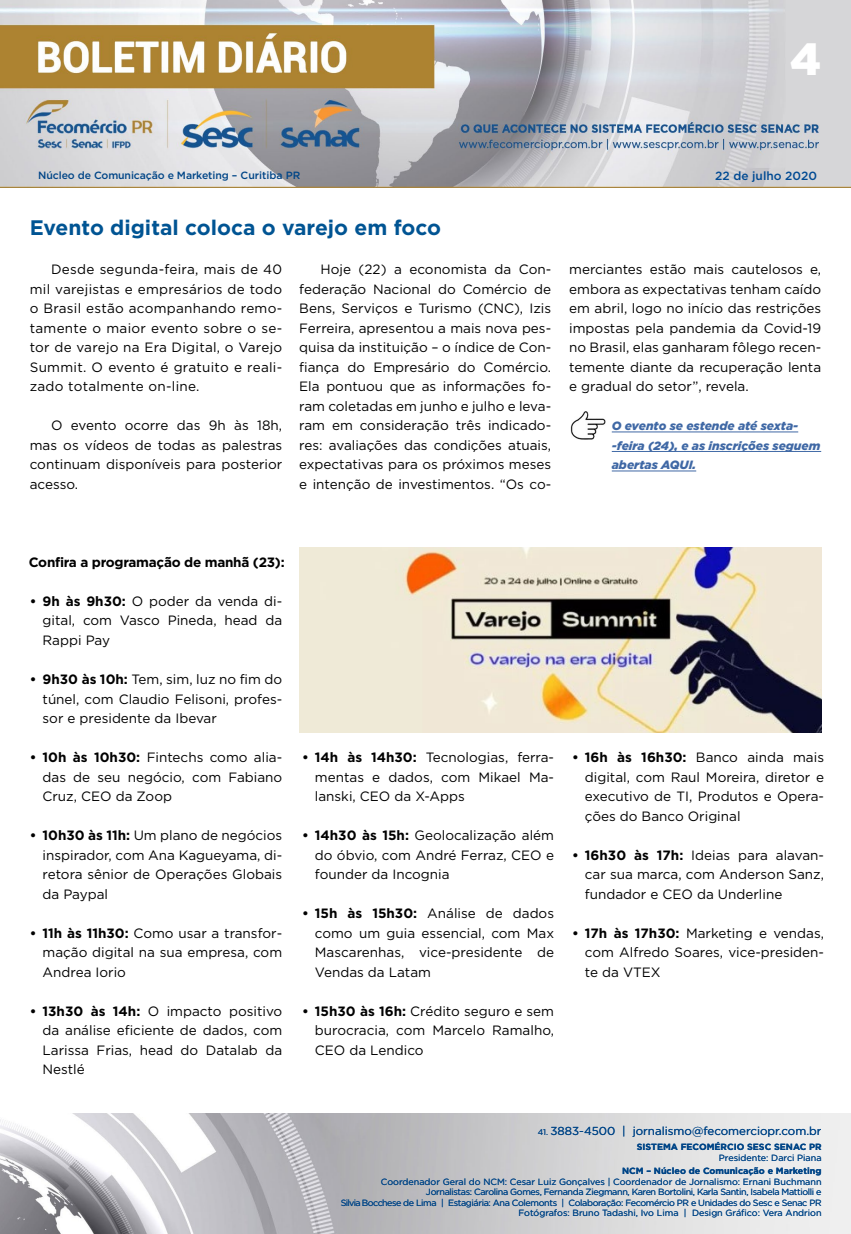
<style>
.page{position:relative;width:851px;height:1234px;background:#fff}
.page>*{position:absolute;margin:0;border:0;box-sizing:border-box;transform-origin:0 0}
.t1{font:900 45px "Gotham";color:#fff}
.t2{font:700 21px "Gotham";color:#005493}
.t3{font:13.5px/19.5px "Gotham";color:#000;text-align:justify}
.t4{font:700 13.5px "Gotham";letter-spacing:-.02em;color:#000}
.t5{font:italic 900 12px/19.5px "Gotham";color:#3f68a5}
.t6{font:500 11.85px "Gotham";color:#004a93}
.t7{font:11.55px "Gotham";color:#004587}
.t8{font:500 10.5px "Gotham";letter-spacing:-.01em;color:#004587}
.t9{font:9px/10.5px "Gotham";letter-spacing:-.04em;color:#004587;text-align:right}
.t10{font:700 9px "Gotham";color:#004587}
.t11{font:9px "Gotham";color:#004587}
.s1{font-weight:700}
.s2{font-size:8.25px}
</style>
<div class="page">
<img style="left:0;top:0;width:850px;height:188px">
<img style="left:0;top:1113px;width:850px;height:120px">
<img style="left:570px;top:411px;width:35px;height:28px">
<hr style="left:611px;top:431px;width:187px;height:1px;background:#3f68a5">
<hr style="left:611px;top:451px;width:210px;height:1px;background:#3f68a5">
<hr style="left:611px;top:470px;width:85px;height:1px;background:#3f68a5">
<img style="left:299px;top:547px;width:522px;height:185px">
<h1 class="t1" style="left:790px;top:28px;width:33px">4</h1>
<p class="t8" style="left:38px;top:168px;width:264px">Núcleo de Comunicação e Marketing – Curitiba PR</p>
<p class="t6" style="left:715px;top:167px;width:103px">22 de julho 2020</p>
<h2 class="t2" style="left:30px;top:214px;width:413px">Evento digital coloca o varejo em foco</h2>
<p class="t3" style="left:299px;top:259px;width:253px;text-indent:21px">Hoje (22) a economista da Con&shy;federação Nacional do Comércio de Bens, Serviços e Turismo (CNC), Izis Ferreira, apresentou a mais nova pes&shy;quisa da instituição – o índice de Con&shy;fiança do Empresário do Comércio.<br>Ela pontuou que as informações fo&shy;ram coletadas em junho e julho e leva&shy;ram em consideração três indicado&shy;res: avaliações das condições atuais, expectativas para os próximos meses e intenção de investimentos. “Os co-</p>
<p class="t3" style="left:569px;top:259px;width:253px">merciantes estão mais cautelosos e, embora as expectativas tenham caído em abril, logo no início das restrições impostas pela pandemia da Covid-19 no Brasil, elas ganharam fôlego recen&shy;temente diante da recuperação lenta e gradual do setor”, revela.</p>
<p class="t3" style="left:30px;top:259px;width:254px;text-indent:21px">Desde segunda-feira, mais de 40 mil varejistas e empresários de todo o Brasil estão acompanhando remo&shy;tamente o maior evento sobre o se&shy;tor de varejo na Era Digital, o Varejo Summit. O evento é gratuito e reali&shy;zado totalmente on-line.</p>
<p class="t3" style="left:30px;top:415px;width:254px;text-indent:21px">O evento ocorre das 9h às 18h, mas os vídeos de todas as palestras continuam disponíveis para posterior acesso.</p>
<p class="t5" style="left:611px;top:416px;width:210px">O evento se estende até sexta--feira (24), e as inscrições seguem abertas AQUI.</p>
<p class="t4" style="left:29px;top:553px;width:257px">Confira a programação de manhã (23):</p>
<p class="t3" style="left:43px;top:591px;width:241px;text-indent:-13px"><span class="s1">• 9h às 9h30:</span> O poder da venda di&shy;gital, com Vasco Pineda, head da Rappi Pay</p>
<p class="t3" style="left:43px;top:669px;width:241px;text-indent:-13px"><span class="s1">• 9h30 às 10h:</span> Tem, sim, luz no fim do túnel, com Claudio Felisoni, profes&shy;sor e presidente da Ibevar</p>
<p class="t3" style="left:43px;top:747px;width:241px;text-indent:-13px"><span class="s1">• 10h às 10h30:</span> Fintechs como alia&shy;das de seu negócio, com Fabiano Cruz, CEO da Zoop</p>
<p class="t3" style="left:43px;top:825px;width:241px;text-indent:-13px"><span class="s1">• 10h30 às 11h:</span> Um plano de negócios inspirador, com Ana Kagueyama, di&shy;retora sênior de Operações Globais da Paypal</p>
<p class="t3" style="left:43px;top:922px;width:241px;text-indent:-13px"><span class="s1">• 11h às 11h30:</span> Como usar a transfor&shy;mação digital na sua empresa, com Andrea Iorio</p>
<p class="t3" style="left:43px;top:1000px;width:241px;text-indent:-13px"><span class="s1">• 13h30 às 14h:</span> O impacto positivo da análise eficiente de dados, com Larissa Frias, head do Datalab da Nestlé</p>
<p class="t3" style="left:315px;top:747px;width:241px;text-indent:-13px"><span class="s1">• 14h às 14h30:</span> Tecnologias, ferra&shy;mentas e dados, com Mikael Ma&shy;lanski, CEO da X-Apps</p>
<p class="t3" style="left:315px;top:825px;width:241px;text-indent:-13px"><span class="s1">• 14h30 às 15h:</span> Geolocalização além do óbvio, com André Ferraz, CEO e founder da Incognia</p>
<p class="t3" style="left:315px;top:903px;width:241px;text-indent:-13px"><span class="s1">• 15h às 15h30:</span> Análise de dados como um guia essencial, com Max Mascarenhas, vice-presidente de Vendas da Latam</p>
<p class="t3" style="left:315px;top:1000px;width:241px;text-indent:-13px"><span class="s1">• 15h30 às 16h:</span> Crédito seguro e sem burocracia, com Marcelo Ramalho, CEO da Lendico</p>
<p class="t3" style="left:584px;top:747px;width:241px;text-indent:-13px"><span class="s1">• 16h às 16h30:</span> Banco ainda mais digital, com Raul Moreira, diretor e executivo de TI, Produtos e Opera&shy;ções do Banco Original</p>
<p class="t3" style="left:584px;top:844px;width:241px;text-indent:-13px"><span class="s1">• 16h30 às 17h:</span> Ideias para alavan&shy;car sua marca, com Anderson Sanz, fundador e CEO da Underline</p>
<p class="t3" style="left:584px;top:922px;width:241px;text-indent:-13px"><span class="s1">• 17h às 17h30:</span> Marketing e vendas, com Alfredo Soares, vice-presiden&shy;te da VTEX</p>
<p class="t7" style="left:537px;top:1123px;width:285px"><span class="s2">41.</span> 3883-4500 | jornalismo@fecomerciopr.com.br</p>
<p class="t10" style="left:636px;top:1140px;width:186px">SISTEMA FECOMÉRCIO SESC SENAC PR</p>
<p class="t11" style="left:718px;top:1151px;width:104px">Presidente: Darci Piana</p>
<p class="t10" style="left:622px;top:1164px;width:201px">NCM – Núcleo de Comunicação e Marketing</p>
<p class="t9" style="left:341px;top:1175px;width:482px">Coordenador Geral do NCM: Cesar Luiz Gonçalves | Coordenador de Jornalismo: Ernani Buchmann Jornalistas: Carolina Gomes, Fernanda Ziegmann, Karen Bortolini, Karla Santin, Isabela Mattiolli e<br>Silvia Bocchese de Lima | Estagiária: Ana Colemonts | Colaboração: Fecomércio PR e Unidades do Sesc e Senac PR Fotógrafos: Bruno Tadashi, Ivo Lima | Design Gráfico: Vera Andrion</p>
</div>
